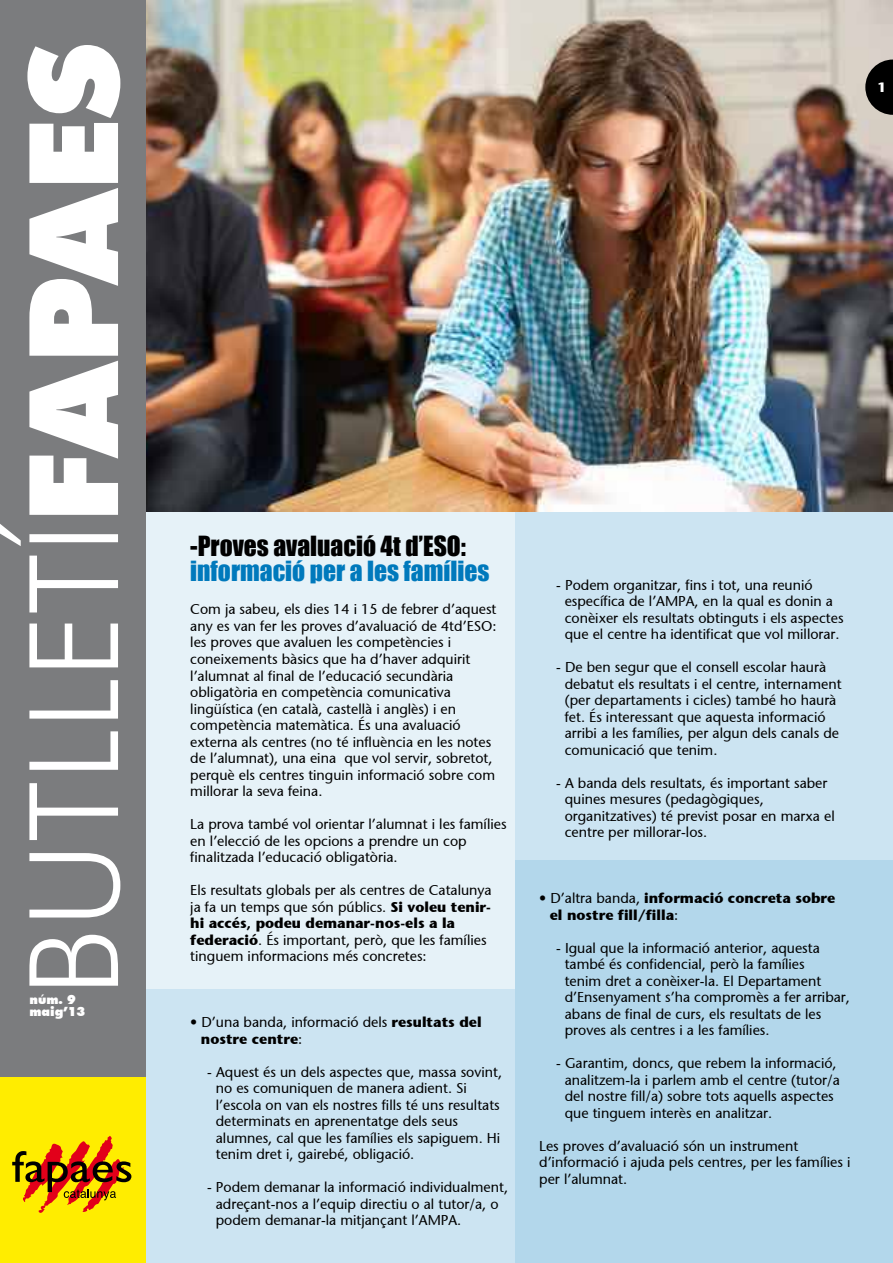
<style>
.page{position:relative;width:893px;height:1263px;background:#fff}
.page>*{position:absolute;margin:0;border:0;box-sizing:border-box;transform-origin:0 0}
.t1{font:300 123.9px "Futura BT";color:#fff}
.t2{font:25.5px "Impact";color:#0079bc}
.t3{font:25.5px "Impact";color:#000}
.t4{font:14.25px/16.5px "Stone Sans";color:#000}
.t5{font:700 14.25px/16.5px "Stone Sans";color:#000}
.t6{font:700 13.5px "Stone Sans";color:#fff}
.t7{font:900 12.75px/11.1px "Futura BT";color:#fff}
.s1{font-weight:900}
.s2{font-weight:700}
.s3{font-weight:400}
</style>
<div class="page">
<div style="left:134px;top:493px;width:384px;height:770px;background:#e6f2f8"></div>
<div style="left:134px;top:990px;width:384px;height:273px;background:#cce4f2"></div>
<div style="left:516px;top:502px;width:377px;height:359px;background:#cce4f2"></div>
<div style="left:516px;top:860px;width:377px;height:403px;background:#b3d7eb"></div>
<img style="left:146px;top:0;width:747px;height:512px">
<div style="left:0;top:0;width:146px;height:1263px;background:#7b7c7e"></div>
<div style="left:0;top:1077px;width:146px;height:186px;background:#ffed00"></div>
<svg style="left:12px;top:1136px;width:119px;height:77px"></svg>
<svg style="left:865px;top:60px;width:28px;height:55px;background:#302e2c"></svg>
<h1 class="t1" style="left:-1px;top:997px;width:955px;rotate:-90deg">BUTLLETÍ<span class="s1">FAPAES</span></h1>
<p class="t7" style="left:29px;top:994px;width:57px">núm. 9 maig’13</p>
<p class="t6" style="left:877px;top:79px;width:10px">1</p>
<h2 class="t3" style="left:190px;top:526px;width:277px">-Proves avaluació 4t d’ESO:</h2>
<h2 class="t2" style="left:190px;top:552px;width:301px">informació per a les famílies</h2>
<p class="t4" style="left:190px;top:601px;width:308px">Com ja sabeu, els dies 14 i 15 de febrer d’aquest any es van fer les proves d’avaluació de 4td’ESO: les proves que avaluen les competències i coneixements bàsics que ha d’haver adquirit l’alumnat al final de l’educació secundària obligatòria en competència comunicativa lingüística (en català, castellà i anglès) i en competència matemàtica. És una avaluació externa als centres (no té influència en les notes de l’alumnat), una eina que vol servir, sobretot, perquè els centres tinguin informació sobre com millorar la seva feina.</p>
<p class="t4" style="left:190px;top:816px;width:318px">La prova també vol orientar l’alumnat i les famílies en l’elecció de les opcions a prendre un cop finalitzada l’educació obligatòria.</p>
<p class="t4" style="left:190px;top:882px;width:303px">Els resultats globals per als centres de Catalunya ja fa un temps que són públics. <span class="s2">Si voleu tenir&shy;hi accés, podeu demanar-nos-els a la federació</span>. És important, però, que les famílies tinguem informacions més concretes:</p>
<p class="t4" style="left:201px;top:1014px;width:282px;text-indent:-11px">• D’una banda, informació dels <span class="s2">resultats del nostre centre</span>:</p>
<p class="t4" style="left:216px;top:1063px;width:288px;text-indent:-9px">- Aquest és un dels aspectes que, massa sovint, no es comuniquen de manera adient. Si l’escola on van els nostres fills té uns resultats determinats en aprenentatge dels seus alumnes, cal que les famílies els sapiguem. Hi tenim dret i, gairebé, obligació.</p>
<p class="t4" style="left:216px;top:1179px;width:294px;text-indent:-9px">- Podem demanar la informació individualment, adreçant-nos a l’equip directiu o al tutor/a, o podem demanar-la mitjançant l’AMPA.</p>
<p class="t4" style="left:565px;top:576px;width:280px;text-indent:-9px">- Podem organitzar, fins i tot, una reunió específica de l’AMPA, en la qual es donin a conèixer els resultats obtinguts i els aspectes que el centre ha identificat que vol millorar.</p>
<p class="t4" style="left:565px;top:659px;width:278px;text-indent:-9px">- De ben segur que el consell escolar haurà debatut els resultats i el centre, internament (per departaments i cicles) també ho haurà fet. És interessant que aquesta informació arribi a les famílies, per algun dels canals de comunicació que tenim.</p>
<p class="t4" style="left:565px;top:774px;width:272px;text-indent:-9px">- A banda dels resultats, és important saber quines mesures (pedagògiques, organitzatives) té previst posar en marxa el centre per millorar-los.</p>
<p class="t5" style="left:550px;top:890px;width:287px;text-indent:-11px"><span class="s3">• D’altra banda,</span> informació concreta sobre el nostre fill/filla<span class="s3">:</span></p>
<p class="t4" style="left:565px;top:939px;width:287px;text-indent:-9px">- Igual que la informació anterior, aquesta també és confidencial, però la famílies<br>tenim dret a conèixer-la. El Departament d’Ensenyament s’ha compromès a fer arribar, abans de final de curs, els resultats de les proves als centres i a les famílies.</p>
<p class="t4" style="left:565px;top:1055px;width:277px;text-indent:-9px">- Garantim, doncs, que rebem la informació, analitzem-la i parlem amb el centre (tutor/a del nostre fill/a) sobre tots aquells aspectes que tinguem interès en analitzar.</p>
<p class="t4" style="left:539px;top:1137px;width:313px">Les proves d’avaluació són un instrument d’informació i ajuda pels centres, per les famílies i per l’alumnat.</p>
</div>
